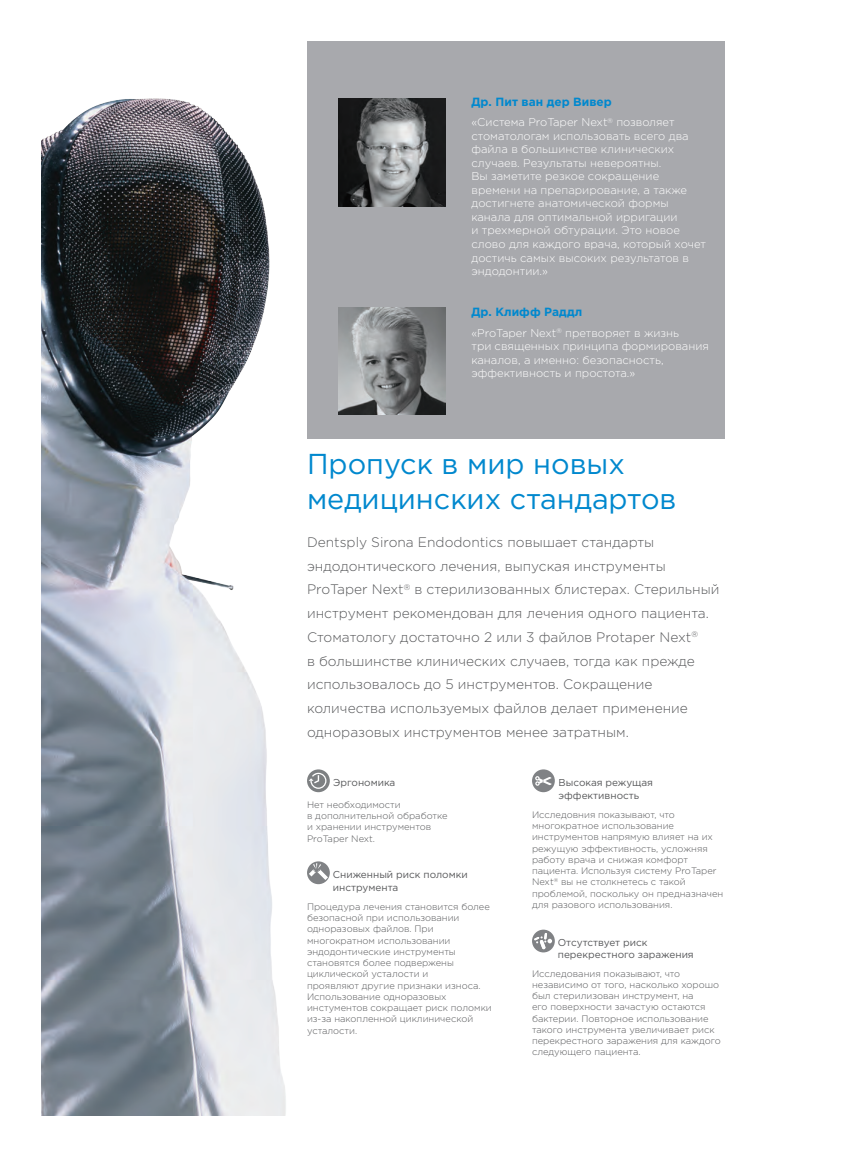
<style>
.page{position:relative;width:848px;height:1157px;background:#fff}
.page>*{position:absolute;margin:0;border:0;box-sizing:border-box;transform-origin:0 0}
.t1{font:28.75px/34.5px "Gotham Pro";color:#0088ce}
.t2{font:300 13.75px/23.8px "Gotham Pro";color:#57585a}
.t3{font:700 11.88px "Gotham Pro";color:#0088ce}
.t4{font:300 11.25px/13.5px "Gotham Pro";color:#fff}
.t5{font:10px/13.5px "Gotham Pro";color:#57585a}
.t6{font:300 9.38px/11.2px "Gotham Pro";color:#57585a}
</style>
<div class="page">
<img style="left:41px;top:98px;width:587px;height:1017px">
<div style="left:307px;top:41px;width:417px;height:397px;background:#a8a9ad"></div>
<img style="left:339px;top:98px;width:106px;height:108px">
<img style="left:339px;top:307px;width:106px;height:107px">
<svg style="left:307px;top:769px;width:23px;height:23px"></svg>
<svg style="left:309px;top:772px;width:17px;height:16px"></svg>
<svg style="left:307px;top:861px;width:23px;height:23px"></svg>
<svg style="left:309px;top:863px;width:19px;height:16px"></svg>
<div style="left:532px;top:769px;width:23px;height:23px;background:#808285;border-radius:50%"></div>
<svg style="left:535px;top:776px;width:17px;height:9px"></svg>
<svg style="left:532px;top:929px;width:23px;height:23px"></svg>
<svg style="left:534px;top:932px;width:18px;height:17px"></svg>
<p class="t3" style="left:471px;top:95px;width:142px">Др. Пит ван дер Вивер</p>
<p class="t4" style="left:471px;top:116px;width:236px">«Система ProTaper Next<sup>®</sup> позволяет стоматологам использовать всего два файла в большинстве клинических случаев. Результаты невероятны.<br>Вы заметите резкое сокращение времени на препарирование, а также достигнете анатомической формы канала для оптимальной ирригации<br>и трехмерной обтурации. Это новое слово для каждого врача, который хочет достичь самых высоких результатов в эндодонтии.»</p>
<p class="t3" style="left:471px;top:305px;width:112px">Др. Клифф Раддл</p>
<p class="t4" style="left:471px;top:326px;width:239px">«ProTaper Next<sup>®</sup> претворяет в жизнь<br>три священных принципа формирования каналов, а именно: безопасность, эффективность и простота.»</p>
<h1 class="t1" style="left:307px;top:447px;width:371px">Пропуск в мир новых медицинских стандартов</h1>
<p class="t2" style="left:307px;top:530px;width:414px">Dentsply Sirona Endodontics повышает стандарты эндодонтического лечения, выпуская инструменты ProTaper Next<sup>®</sup> в стерилизованных блистерах. Стерильный инструмент рекомендован для лечения одного пациента.<br>Стоматологу достаточно 2 или 3 файлов Protaper Next<sup>®<br></sup>в большинстве клинических случаев, тогда как прежде использовалось до 5 инструментов. Сокращение количества используемых файлов делает применение одноразовых инструментов менее затратным.</p>
<p class="t5" style="left:333px;top:775px;width:64px">Эргономика</p>
<p class="t6" style="left:307px;top:798px;width:142px">Нет необходимости<br>в дополнительной обработке и хранении инструментов<br>ProTaper Next.</p>
<p class="t5" style="left:333px;top:867px;width:136px">Сниженный риск поломки инструмента</p>
<p class="t6" style="left:307px;top:900px;width:186px">Процедура лечения становится более безопасной при использовании одноразовых файлов. При многократном использовании эндодонтические инструменты становятся более подвержены циклической усталости и<br>проявляют другие признаки износа.<br>Использование одноразовых инстументов сокращает риск поломки из-за накопленной циклинической усталости.</p>
<p class="t5" style="left:558px;top:775px;width:96px">Высокая режущая эффективность</p>
<p class="t6" style="left:532px;top:808px;width:193px">Исследовния показывают, что многократное использование инструментов напрямую влияет на их режущую эффективность, усложняя работу врача и снижая комфорт пациента. Используя систему ProTaper<br>Next<sup>®</sup> вы не столкнетесь с такой проблемой, поскольку он предназначен для разового использования.</p>
<p class="t5" style="left:558px;top:936px;width:137px;line-height:12px">Отсутствует риск перекрестного заражения</p>
<p class="t6" style="left:532px;top:967px;width:190px">Исследования показывают, что независимо от того, насколько хорошо был стерилизован инструмент, на<br>его поверхности зачастую остаются бактерии. Повторное использование такого инструмента увеличивает риск перекрестного заражения для каждого следующего пациента.</p>
</div>
